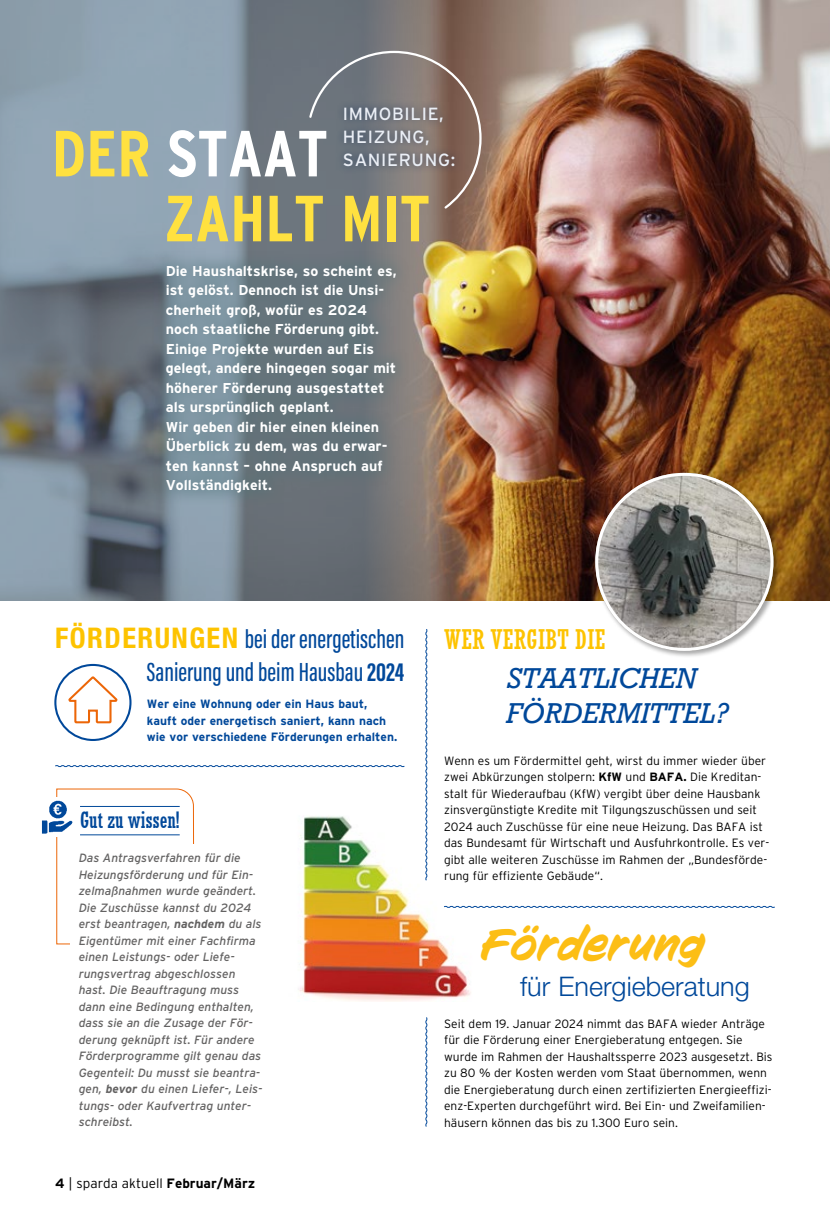
<style>
.page{position:relative;width:830px;height:1212px;background:#fff}
.page>*{position:absolute;margin:0;border:0;box-sizing:border-box;transform-origin:0 0}
.t1{font:700 65.1px "Interstate Condensed";color:#fff}
.t2{font:700 65.1px "Interstate Condensed";color:#ffe140}
.t3{font:italic 45px "CC Sign Language";color:#fcbe15}
.t4{font:500 27px/33px "Acumin Pro Extra Cond";color:#00489a;text-align:right}
.t5{font:italic 27px "Rockwell";color:#00489a}
.t6{font:300 27px "Helvetica Neue LT Pro";color:#00489a}
.t7{font:condensed 27px "Rockwell Nova";letter-spacing:.015em;color:#fdc300}
.t8{font:condensed 22.5px "Rockwell Nova";color:#00489a}
.t9{font:17.55px/23.1px "Interstate";letter-spacing:.04em;color:#ebeff6}
.t10{font:700 14.25px/19.5px "Interstate";color:#fff}
.t11{font:300 13.5px "Interstate";color:#000}
.t12{font:300 12px/16.5px "Interstate";color:#000}
.t13{font:italic 12px/16.5px "Interstate";color:#646363}
.t14{font:700 12px/16.5px "Interstate";color:#00489a}
.s1{color:#ffe140}
.s2{font-family:"Helvetica Neue LT Pro";font-weight:700;font-stretch:condensed;font-size:28.5px;color:#fdc300}
.s3{font-weight:700}
</style>
<div class="page">
<img style="left:480px;top:0;width:349px;height:601px">
<svg style="left:0;top:0;width:480px;height:601px;background:#81888d"></svg>
<svg style="left:55px;top:765px;width:349px;height:2px"></svg>
<img style="left:299px;top:784px;width:172px;height:217px">
<div style="left:151px;top:250px;width:259px;height:257px;background:#4c7176;opacity:.66"></div>
<div style="left:593px;top:471px;width:187px;height:187px;background:#000;opacity:.35"></div>
<img style="left:595px;top:473px;width:178px;height:178px;border-radius:89px">
<svg style="left:56px;top:788px;width:138px;height:157px"></svg>
<div style="left:43px;top:797px;width:59px;height:36px;background:#fff"></div>
<hr style="left:80px;top:806px;width:100px;height:1px;background:#00489a">
<hr style="left:80px;top:834px;width:100px;height:1px;background:#00489a">
<img style="left:41px;top:800px;width:33px;height:36px">
<div style="left:70px;top:844px;width:212px;height:291px;background:#fff"></div>
<svg style="left:307px;top:50px;width:175px;height:161px;background:#7a7475"></svg>
<svg style="left:425px;top:629px;width:2px;height:252px"></svg>
<svg style="left:425px;top:1017px;width:2px;height:110px"></svg>
<div style="left:54px;top:664px;width:77px;height:77px;border:2px solid #00489a;border-radius:50%"></div>
<svg style="left:67px;top:674px;width:52px;height:50px"></svg>
<svg style="left:443px;top:905px;width:331px;height:3px"></svg>
<p class="t9" style="left:343px;top:102px;width:102px">IMMOBILIE,<br>HEIZUNG,</p>
<p class="t9" style="left:343px;top:148px;width:114px">SANIERUNG:</p>
<p class="t1" style="left:52px;top:117px;width:277px"><span class="s1">DER</span> STAAT</p>
<p class="t2" style="left:165px;top:182px;width:267px">ZAHLT MIT</p>
<p class="t10" style="left:166px;top:261px;width:232px">Die Haushaltskrise, so scheint es, ist gelöst. Dennoch ist die Unsi&shy;cherheit groß, wofür es 2024 noch staatliche Förderung gibt.<br>Einige Projekte wurden auf Eis gelegt, andere hingegen sogar mit höherer Förderung ausgestattet als ursprünglich geplant.<br>Wir geben dir hier einen kleinen<br>Überblick zu dem, was du erwar&shy;ten kannst – ohne Anspruch auf<br>Vollständigkeit.</p>
<p class="t4" style="left:55px;top:623px;width:350px"><span class="s2">FÖRDERUNGEN</span> bei der energetischen<br>Sanierung und beim Hausbau <span class="s3">2024</span></p>
<p class="t14" style="left:147px;top:695px;width:252px">Wer eine Wohnung oder ein Haus baut, kauft oder energetisch saniert, kann nach wie vor verschiedene Förderungen erhalten.</p>
<p class="t8" style="left:80px;top:807px;width:101px">Gut zu wissen!</p>
<p class="t13" style="left:79px;top:850px;width:185px">Das Antragsverfahren für die<br>Heizungsförderung und für Ein&shy;zelmaßnahmen wurde geändert.<br>Die Zuschüsse kannst du 2024 erst beantragen, <span class="s3">nachdem</span> du als<br>Eigentümer mit einer Fachfirma einen Leistungs- oder Liefe&shy;rungsvertrag abgeschlossen hast. Die Beauftragung muss dann eine Bedingung enthalten, dass sie an die Zusage der För&shy;derung geknüpft ist. Für andere<br>Förderprogramme gilt genau das<br>Gegenteil: Du musst sie beantra&shy;gen, <span class="s3">bevor</span> du einen Liefer-, Leis&shy;tungs- oder Kaufvertrag unter&shy;schreibst.</p>
<p class="t11" style="left:55px;top:1175px;width:201px"><span class="s3">4</span> | sparda aktuell <span class="s3">Februar/März</span></p>
<p class="t7" style="left:444px;top:624px;width:163px">WER VERGIBT DIE</p>
<p class="t5" style="left:506px;top:661px;width:191px">STAATLICHEN</p>
<p class="t5" style="left:506px;top:696px;width:223px">FÖRDERMITTEL?</p>
<p class="t12" style="left:444px;top:752px;width:326px">Wenn es um Fördermittel geht, wirst du immer wieder über zwei Abkürzungen stolpern: <span class="s3">KfW</span> und <span class="s3">BAFA.</span> Die Kreditan&shy;stalt für Wiederaufbau (KfW) vergibt über deine Hausbank zinsvergünstigte Kredite mit Tilgungszuschüssen und seit 2024 auch Zuschüsse für eine neue Heizung. Das BAFA ist das Bundesamt für Wirtschaft und Ausfuhrkontrolle. Es ver&shy;gibt alle weiteren Zuschüsse im Rahmen der „Bundesförde&shy;rung für effiziente Gebäude“.</p>
<p class="t3" style="left:480px;top:919px;width:226px">FÖRDERUNG</p>
<p class="t6" style="left:520px;top:970px;width:231px">für Energieberatung</p>
<p class="t12" style="left:444px;top:1015px;width:330px">Seit dem 19. Januar 2024 nimmt das BAFA wieder Anträge für die Förderung einer Energieberatung entgegen. Sie wurde im Rahmen der Haushaltssperre 2023 ausgesetzt. Bis zu 80 % der Kosten werden vom Staat übernommen, wenn die Energieberatung durch einen zertifizierten Energieeffizi&shy;enz-Experten durchgeführt wird. Bei Ein- und Zweifamilien&shy;häusern können das bis zu 1.300 Euro sein.</p>
</div>
